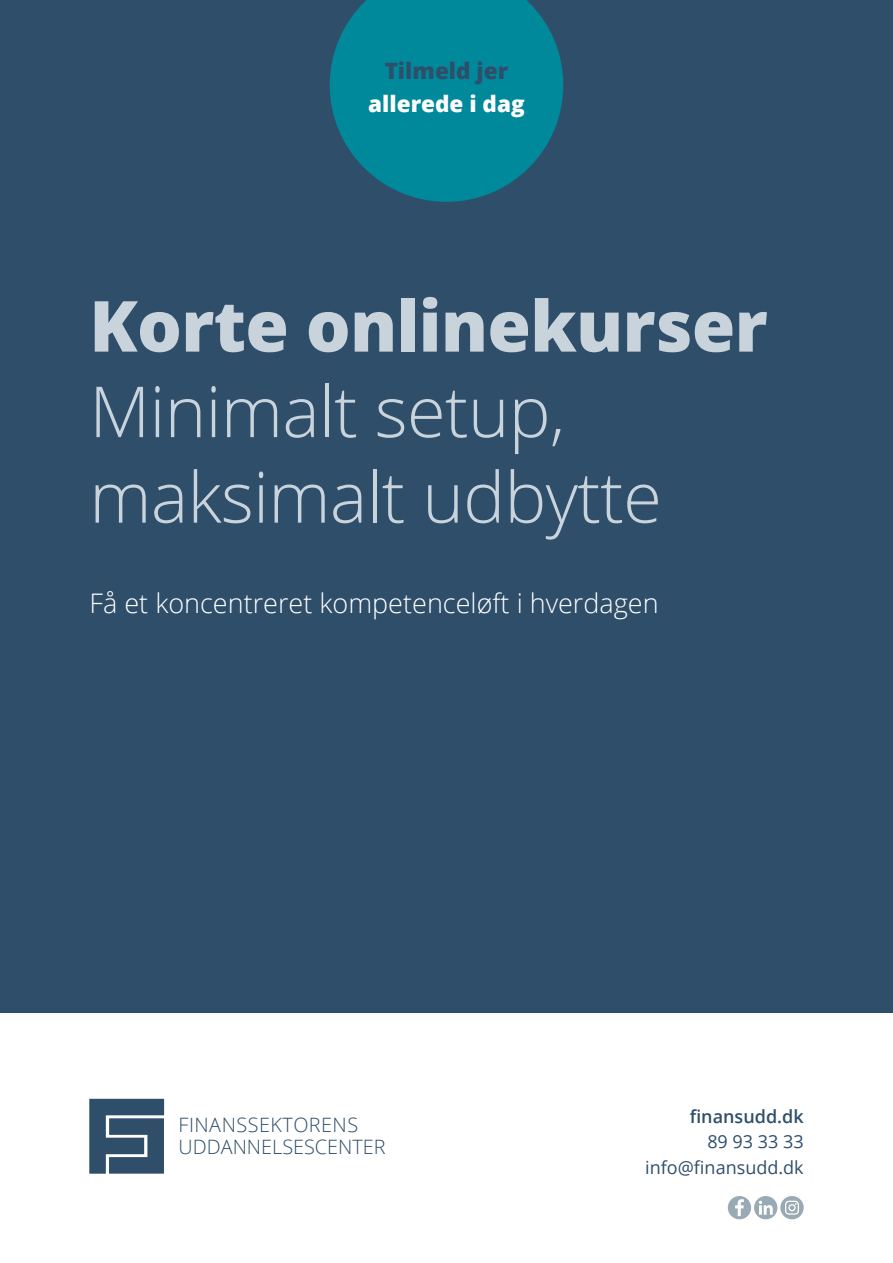
<style>
.page{position:relative;width:893px;height:1263px;background:#fff}
.page>*{position:absolute;margin:0;border:0;box-sizing:border-box;transform-origin:0 0}
.t1{font:300 70.5px/85.5px "Open Sans";letter-spacing:-.01em;color:#c9d3dc}
.t2{font:800 70.5px "Open Sans";letter-spacing:-.01em;color:#c9d3dc}
.t3{font:300 27px "Open Sans";color:#fff}
.t4{font:800 22.5px "Open Sans";color:#fff}
.t5{font:800 22.5px "Open Sans";color:#2e4e6a}
.t6{font:300 19.8px/21.6px "Open Sans";color:#2e4e6a}
.t7{font:18px/25.5px "Open Sans";color:#2e4e6a;text-align:right}
.t8{font:600 18px "Open Sans";color:#2e4e6a}
</style>
<div class="page">
<svg style="left:728px;top:1196px;width:76px;height:23px"></svg>
<div style="left:0;top:0;width:893px;height:1012px;background:#2e4e6a"></div>
<svg style="left:89px;top:1099px;width:75px;height:75px;background:#44617a"></svg>
<svg style="left:330px;top:0;width:233px;height:202px;fill:#00889b"></svg>
<p class="t5" style="left:385px;top:53px;width:125px">Tilmeld jer</p>
<p class="t4" style="left:368px;top:86px;width:158px">allerede i dag</p>
<h1 class="t2" style="left:89px;top:272px;width:680px">Korte onlinekurser</h1>
<h1 class="t1" style="left:89px;top:367px;width:574px">Minimalt setup, maksimalt udbytte</h1>
<p class="t3" style="left:90px;top:584px;width:571px">Få et koncentreret kompetenceløft i hverdagen</p>
<p class="t6" style="left:179px;top:1114px;width:208px">FINANSSEKTORENS<br>UDDANNELSESCENTER</p>
<p class="t8" style="left:690px;top:1104px;width:115px">finansudd.dk</p>
<p class="t7" style="left:645px;top:1128px;width:160px">89 93 33 33 info@finansudd.dk</p>
</div>
